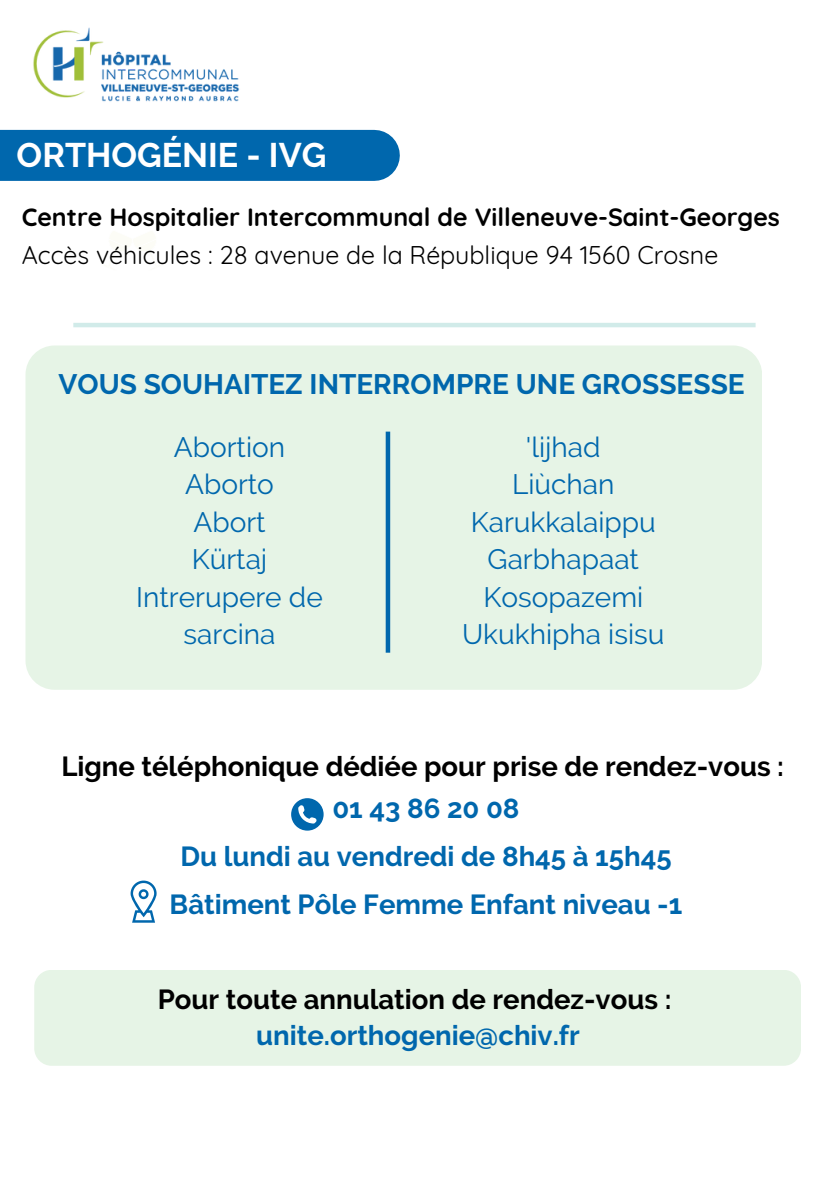
<style>
.page{position:relative;width:839px;height:1191px;background:#fff}
.page>*{position:absolute;margin:0;border:0;box-sizing:border-box;transform-origin:0 0}
.t1{font:700 34px "Raleway";color:#fff}
.t2{font:28px/37.6px "Raleway";color:#0067ad;text-align:center}
.t3{font:700 28px "Raleway";color:#0067ad}
.t4{font:700 27.6px "Raleway";color:#0067ad}
.t5{font:700 27.6px "Raleway";color:#000}
.t6{font:700 25px "Quicksand";color:#000}
.t7{font:25px "Quicksand";color:#000}
</style>
<div class="page">
<div style="left:34px;top:970px;width:767px;height:96px;background:#e6f4e6;border-radius:17px"></div>
<div style="left:0;top:130px;width:374px;height:51px;background:#0067ad"></div>
<hr style="left:73px;top:323px;width:682px;height:4px;background:#d1ebe9">
<div style="left:25px;top:345px;width:737px;height:345px;background:#e6f4e6;border-radius:29px"></div>
<div style="left:385px;top:432px;width:5px;height:221px;background:#0067ad"></div>
<svg style="left:291px;top:798px;width:32px;height:33px"></svg>
<svg style="left:131px;top:881px;width:26px;height:42px"></svg>
<img style="left:33px;top:27px;width:207px;height:75px">
<p class="t1" style="left:17px;top:135px;width:311px">ORTHOGÉNIE - IVG</p>
<p class="t6" style="left:22px;top:201px;width:759px">Centre Hospitalier Intercommunal de Villeneuve-Saint-Georges</p>
<p class="t7" style="left:22px;top:239px;width:698px">Accès véhicules : 28 avenue de la République 94 1560 Crosne</p>
<p class="t3" style="left:59px;top:367px;width:687px">VOUS SOUHAITEZ INTERROMPRE UNE GROSSESSE</p>
<p class="t2" style="left:174px;top:428px;width:113px">Abortion</p>
<p class="t2" style="left:185px;top:465px;width:90px">Aborto</p>
<p class="t2" style="left:193px;top:503px;width:74px">Abort</p>
<p class="t2" style="left:192px;top:540px;width:77px">Kürtaj</p>
<p class="t2" style="left:136px;top:578px;width:188px">Intrerupere de sarcina</p>
<p class="t2" style="left:526px;top:428px;width:76px">'lijhad</p>
<p class="t2" style="left:512px;top:465px;width:104px">Liùchan</p>
<p class="t2" style="left:470px;top:503px;width:187px">Karukkalaippu</p>
<p class="t2" style="left:487px;top:540px;width:153px">Garbhapaat</p>
<p class="t2" style="left:483px;top:578px;width:161px">Kosopazemi</p>
<p class="t2" style="left:462px;top:615px;width:204px">Ukukhipha isisu</p>
<p class="t5" style="left:61px;top:750px;width:724px">Ligne téléphonique dédiée pour prise de rendez-vous :</p>
<p class="t4" style="left:332px;top:792px;width:189px">01 43 86 20 08</p>
<p class="t4" style="left:180px;top:840px;width:492px">Du lundi au vendredi de 8h45 à 15h45</p>
<p class="t4" style="left:170px;top:888px;width:514px">Bâtiment Pôle Femme Enfant niveau -1</p>
<p class="t5" style="left:158px;top:983px;width:515px">Pour toute annulation de rendez-vous :</p>
<p class="t4" style="left:256px;top:1019px;width:325px">unite.orthogenie@chiv.fr</p>
</div>
